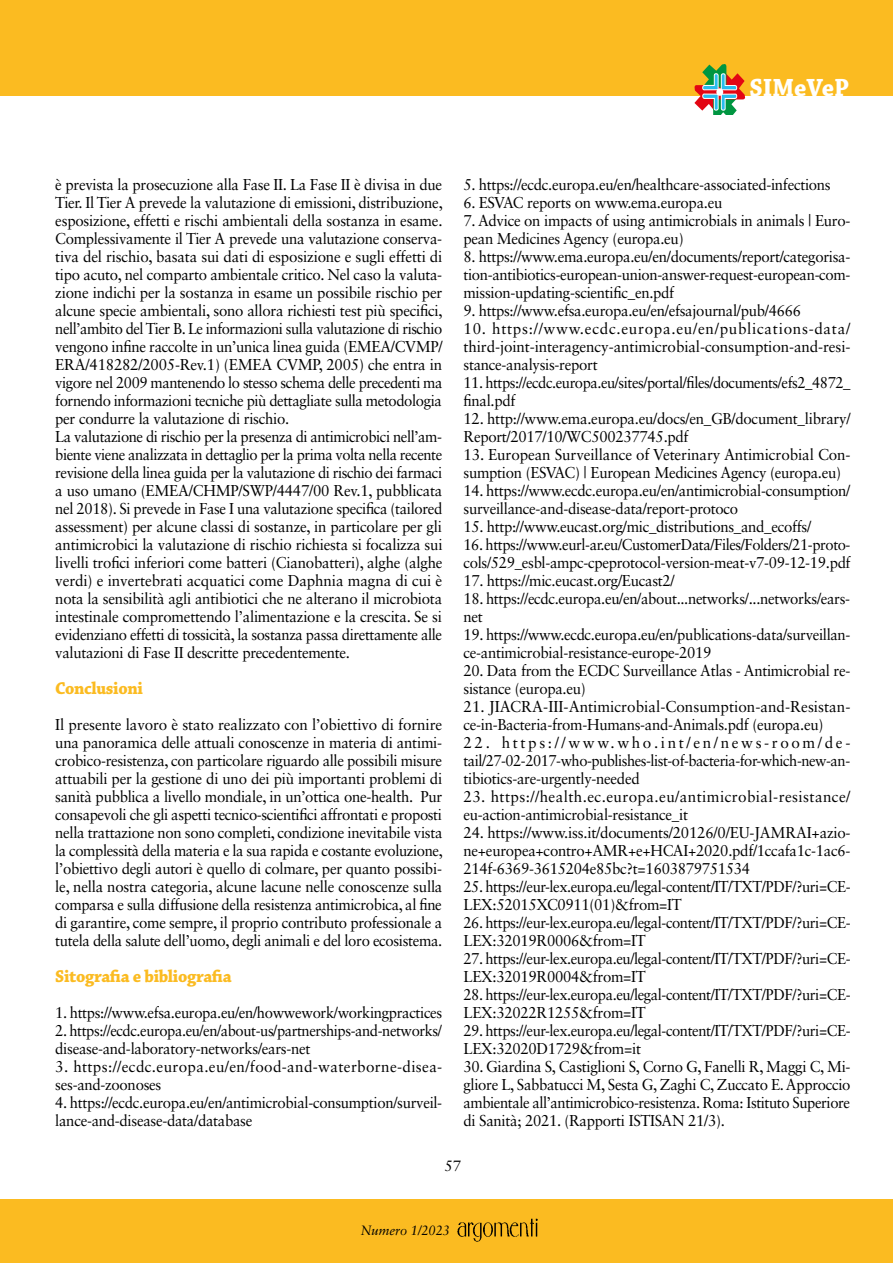
<style>
.page{position:relative;width:893px;height:1263px;background:#fff}
.page>*{position:absolute;margin:0;border:0;box-sizing:border-box;transform-origin:0 0}
.t1{font:700 26.25px "Chaparral Pro";color:#fff;scale:.95 1}
.t2{font:700 18px "Chaparral Pro";letter-spacing:-.02em;color:#fbbb21;scale:.95 1}
.t3{font:15.75px/18px "Sabon LT Std";letter-spacing:-.02em;color:#000;scale:.95 1}
.t4{font:15.75px/18px "Sabon LT Std";letter-spacing:-.02em;color:#000;text-align:justify}
.t5{font:15.75px/18px "Sabon LT Std";letter-spacing:-.02em;color:#000;scale:.94 1}
.t6{font:15.75px/18px "Sabon LT Std";letter-spacing:-.02em;color:#000;text-align:justify;scale:.96 1}
.t7{font:15.75px/18px "Sabon LT Std";color:#000}
.t8{font:15.75px/18px "Sabon LT Std";letter-spacing:.025em;color:#000}
.t9{font:15.75px/18px "Sabon LT Std";letter-spacing:.02em;color:#000}
.t10{font:15px "Sabon LT Std";color:#000}
.t11{font:italic 13.5px "Sabon LT Std";color:#000;scale:.95 1}
</style>
<div class="page">
<div style="left:0;top:0;width:893px;height:96px;background:#fbbb21"></div>
<div style="left:0;top:1199px;width:893px;height:64px;background:#fbbb21"></div>
<svg style="left:694px;top:64px;width:51px;height:51px"></svg>
<div style="left:716px;top:88px;width:7px;height:8px;background:#fff;border-radius:50%"></div>
<img style="left:458px;top:1218px;width:79px;height:24px">
<h1 class="t1" style="left:749px;top:72px;width:107px">SIMeVeP</h1>
<p class="t3" style="left:55px;top:175px;width:409px">è prevista la prosecuzione alla Fase II. La Fase II è divisa in due Tier. Il Tier A prevede la valutazione di emissioni, distribuzione, esposizione, effetti e rischi ambientali della sostanza in esame.<br>Complessivamente il Tier A prevede una valutazione conserva&shy;tiva del rischio, basata sui dati di esposizione e sugli effetti di tipo acuto, nel comparto ambientale critico. Nel caso la valuta&shy;zione indichi per la sostanza in esame un possibile rischio per alcune specie ambientali, sono allora richiesti test più specifici, nell’ambito del Tier B. Le informazioni sulla valutazione di rischio vengono infine raccolte in un’unica linea guida (EMEA/CVMP/ ERA/418282/2005-Rev.1) (EMEA CVMP, 2005) che entra in vigore nel 2009 mantenendo lo stesso schema delle precedenti ma fornendo informazioni tecniche più dettagliate sulla metodologia per condurre la valutazione di rischio.<br>La valutazione di rischio per la presenza di antimicrobici nell’am&shy;biente viene analizzata in dettaglio per la prima volta nella recente revisione della linea guida per la valutazione di rischio dei farmaci a uso umano (EMEA/CHMP/SWP/4447/00 Rev.1, pubblicata nel 2018). Si prevede in Fase I una valutazione specifica (tailored assessment) per alcune classi di sostanze, in particolare per gli antimicrobici la valutazione di rischio richiesta si focalizza sui livelli trofici inferiori come batteri (Cianobatteri), alghe (alghe verdi) e invertebrati acquatici come Daphnia magna di cui è nota la sensibilità agli antibiotici che ne alterano il microbiota intestinale compromettendo l’alimentazione e la crescita. Se si evidenziano effetti di tossicità, la sostanza passa direttamente alle valutazioni di Fase II descritte precedentemente.</p>
<p class="t2" style="left:55px;top:678px;width:94px">Conclusioni</p>
<p class="t4" style="left:55px;top:715px;width:389px">Il presente lavoro è stato realizzato con l’obiettivo di fornire una panoramica delle attuali conoscenze in materia di antimi&shy;crobico-resistenza, con particolare riguardo alle possibili misure attuabili per la gestione di uno dei più importanti problemi di sanità pubblica a livello mondiale, in un’ottica one-health. Pur consapevoli che gli aspetti tecnico-scientifici affrontati e proposti nella trattazione non sono completi, condizione inevitabile vista la complessità della materia e la sua rapida e costante evoluzione, l’obiettivo degli autori è quello di colmare, per quanto possibi&shy;le, nella nostra categoria, alcune lacune nelle conoscenze sulla comparsa e sulla diffusione della resistenza antimicrobica, al fine di garantire, come sempre, il proprio contributo professionale a tutela della salute dell’uomo, degli animali e del loro ecosistema.</p>
<p class="t2" style="left:55px;top:966px;width:187px">Sitografia e bibliografia</p>
<p class="t5" style="left:55px;top:1003px;width:413px">1. https://www.efsa.europa.eu/en/howwework/workingpractices</p>
<p class="t5" style="left:55px;top:1021px;width:413px">2. https://ecdc.europa.eu/en/about-us/partnerships-and-networks/ disease-and-laboratory-networks/ears-net</p>
<p class="t9" style="left:55px;top:1057px;width:388px">3. https://ecdc.europa.eu/en/food-and-waterborne-disea&shy;ses-and-zoonoses</p>
<p class="t3" style="left:55px;top:1093px;width:409px">4. https://ecdc.europa.eu/en/antimicrobial-consumption/surveil&shy;lance-and-disease-data/database</p>
<p class="t3" style="left:463px;top:175px;width:388px">5. https://ecdc.europa.eu/en/healthcare-associated-infections</p>
<p class="t3" style="left:463px;top:193px;width:274px">6. ESVAC reports on www.ema.europa.eu</p>
<p class="t3" style="left:463px;top:211px;width:409px">7. Advice on impacts of using antimicrobials in animals | Euro&shy;pean Medicines Agency (europa.eu)</p>
<p class="t3" style="left:463px;top:247px;width:409px;text-align:justify">8. https://www.ema.europa.eu/en/documents/report/categorisa&shy;tion-antibiotics-european-union-answer-request-european-com&shy;mission-updating-scientific_en.pdf</p>
<p class="t3" style="left:463px;top:301px;width:357px">9. https://www.efsa.europa.eu/en/efsajournal/pub/4666</p>
<p class="t4" style="left:463px;top:319px;width:388px">10. https://www.ecdc.europa.eu/en/publications-data/ third-joint-interagency-antimicrobial-consumption-and-resi&shy;stance-analysis-report</p>
<p class="t5" style="left:463px;top:373px;width:413px">11. https://ecdc.europa.eu/sites/portal/files/documents/efs2_4872_ final.pdf</p>
<p class="t3" style="left:463px;top:409px;width:409px">12. http://www.ema.europa.eu/docs/en_GB/document_library/<br>Report/2017/10/WC500237745.pdf</p>
<p class="t4" style="left:463px;top:445px;width:388px">13. European Surveillance of Veterinary Antimicrobial Con&shy;sumption (ESVAC) | European Medicines Agency (europa.eu)</p>
<p class="t3" style="left:463px;top:481px;width:409px">14. https://www.ecdc.europa.eu/en/antimicrobial-consumption/ surveillance-and-disease-data/report-protoco</p>
<p class="t3" style="left:463px;top:517px;width:368px">15. http://www.eucast.org/mic_distributions_and_ecoffs/</p>
<p class="t5" style="left:463px;top:535px;width:413px">16. https://www.eurl-ar.eu/CustomerData/Files/Folders/21-proto&shy;cols/529_esbl-ampc-cpeprotocol-version-meat-v7-09-12-19.pdf</p>
<p class="t3" style="left:463px;top:571px;width:224px">17. https://mic.eucast.org/Eucast2/</p>
<p class="t3" style="left:463px;top:589px;width:408px">18. https://ecdc.europa.eu/en/about...networks/...networks/ears&shy;net</p>
<p class="t3" style="left:463px;top:625px;width:409px">19. https://www.ecdc.europa.eu/en/publications-data/surveillan&shy;ce-antimicrobial-resistance-europe-2019</p>
<p class="t3" style="left:463px;top:661px;width:409px">20. Data from the ECDC Surveillance Atlas - Antimicrobial re&shy;sistance (europa.eu)</p>
<p class="t7" style="left:463px;top:697px;width:388px">21. JIACRA-III-Antimicrobial-Consumption-and-Resistan&shy;ce-in-Bacteria-from-Humans-and-Animals.pdf (europa.eu)</p>
<p class="t4" style="left:463px;top:733px;width:388px">22. https://www.who.int/en/news-room/de&shy;tail/27-02-2017-who-publishes-list-of-bacteria-for-which-new-an&shy;tibiotics-are-urgently-needed</p>
<p class="t8" style="left:463px;top:787px;width:388px">23. https://health.ec.europa.eu/antimicrobial-resistance/ eu-action-antimicrobial-resistance_it</p>
<p class="t6" style="left:463px;top:823px;width:405px">24. https://www.iss.it/documents/20126/0/EU-JAMRAI+azio&shy;ne+europea+contro+AMR+e+HCAI+2020.pdf/1ccafa1c-1ac6- 214f-6369-3615204e85bc?t=1603879751534</p>
<p class="t5" style="left:463px;top:877px;width:413px">25. https://eur-lex.europa.eu/legal-content/IT/TXT/PDF/?uri=CE-<br>LEX:52015XC0911(01)&amp;from=IT</p>
<p class="t5" style="left:463px;top:913px;width:413px">26. https://eur-lex.europa.eu/legal-content/IT/TXT/PDF/?uri=CE-<br>LEX:32019R0006&amp;from=IT</p>
<p class="t5" style="left:463px;top:949px;width:413px">27. https://eur-lex.europa.eu/legal-content/IT/TXT/PDF/?uri=CE-<br>LEX:32019R0004&amp;from=IT</p>
<p class="t5" style="left:463px;top:985px;width:413px">28. https://eur-lex.europa.eu/legal-content/IT/TXT/PDF/?uri=CE-<br>LEX:32022R1255&amp;from=IT</p>
<p class="t5" style="left:463px;top:1021px;width:413px">29. https://eur-lex.europa.eu/legal-content/IT/TXT/PDF/?uri=CE-<br>LEX:32020D1729&amp;from=it</p>
<p class="t3" style="left:463px;top:1057px;width:409px;text-align:justify">30. Giardina S, Castiglioni S, Corno G, Fanelli R, Maggi C, Mi&shy;gliore L, Sabbatucci M, Sesta G, Zaghi C, Zuccato E. Approccio ambientale all’antimicrobico-resistenza. Roma: Istituto Superiore di Sanità; 2021. (Rapporti ISTISAN 21/3).</p>
<p class="t10" style="left:444px;top:1157px;width:18px">57</p>
<p class="t11" style="left:361px;top:1222px;width:95px">Numero 1/2023</p>
</div>
